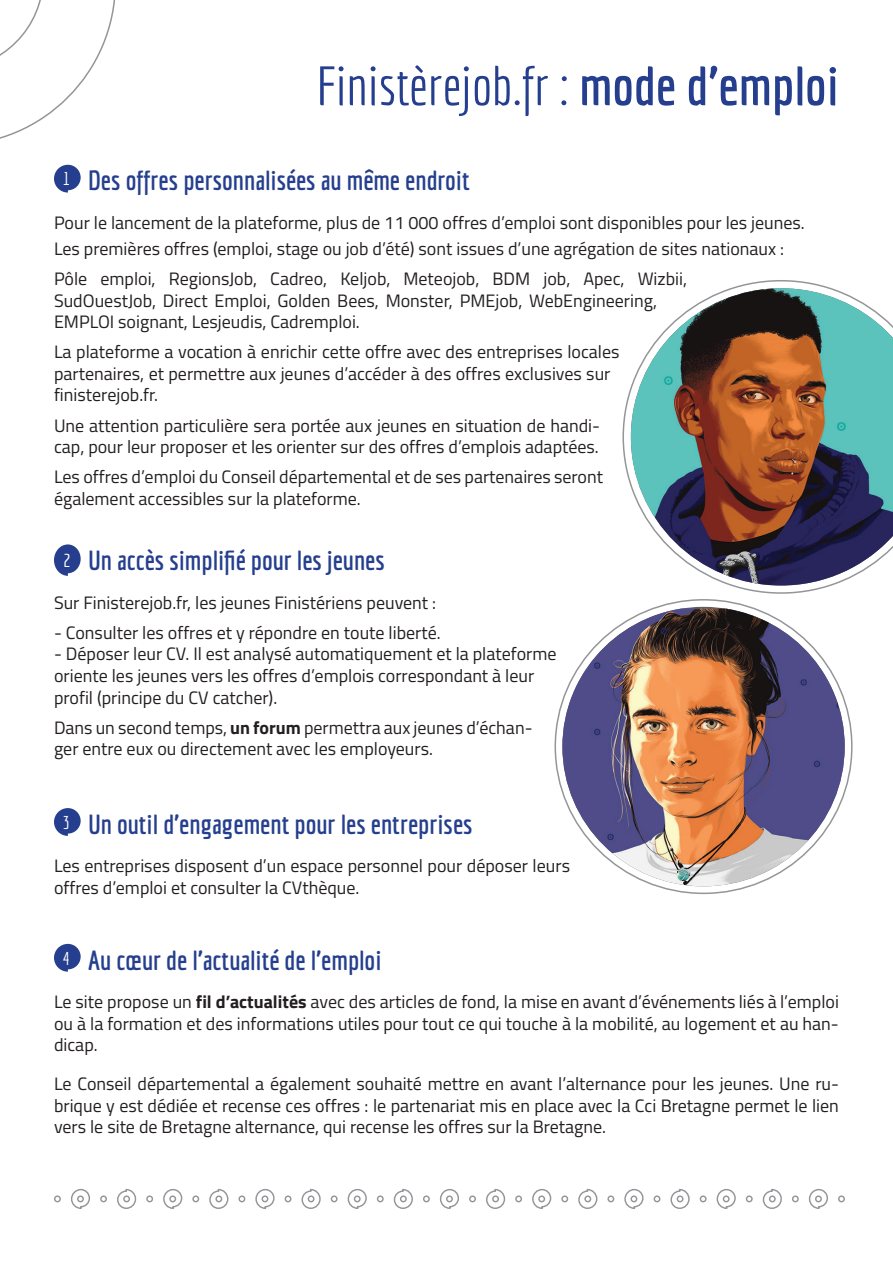
<style>
.page{position:relative;width:893px;height:1263px;background:#fff}
.page>*{position:absolute;margin:0;border:0;box-sizing:border-box;transform-origin:0 0}
.t1{font:54px "Economica";color:#253f8e}
.t2{font:700 27px "Economica";color:#253f8e}
.t3{font:18.15px "Economica";color:#fff}
.t4{font:18px/21.6px "Titillium Web";color:#231f20}
.s1{font-weight:700}
</style>
<div class="page">
<svg style="left:54px;top:165px;width:27px;height:28px"></svg>
<svg style="left:54px;top:544px;width:27px;height:32px"></svg>
<svg style="left:54px;top:1188px;width:791px;height:21px"></svg>
<svg style="left:0;top:0;width:115px;height:139px"></svg>
<img style="left:562px;top:609px;width:283px;height:277px">
<svg style="left:622px;top:280px;width:211px;height:314px"></svg>
<img style="left:631px;top:288px;width:262px;height:297px">
<svg style="left:54px;top:808px;width:27px;height:28px"></svg>
<svg style="left:54px;top:944px;width:27px;height:28px"></svg>
<h1 class="t1" style="left:316px;top:55px;width:524px">Finistèrejob.fr : <span class="s1">mode d’emploi</span></h1>
<h2 class="t2" style="left:88px;top:165px;width:383px">Des offres personnalisées au même endroit</h2>
<p class="t4" style="left:54px;top:209px;width:752px;line-height:25.8px">Pour le lancement de la plateforme, plus de 11 000 offres d’emploi sont disponibles pour les jeunes.<br>Les premières offres (emploi, stage ou job d’été) sont issues d’une agrégation de sites nationaux :</p>
<p class="t4" style="left:54px;top:267px;width:635px">Pôle emploi, RegionsJob, Cadreo, Keljob, Meteojob, BDM job, Apec, Wizbii,<br>SudOuestJob, Direct Emploi, Golden Bees, Monster, PMEjob, WebEngineering,<br>EMPLOI soignant, Lesjeudis, Cadremploi.</p>
<p class="t4" style="left:54px;top:340px;width:567px">La plateforme a vocation à enrichir cette offre avec des entreprises locales partenaires, et permettre aux jeunes d’accéder à des offres exclusives sur finisterejob.fr.</p>
<p class="t4" style="left:54px;top:414px;width:548px">Une attention particulière sera portée aux jeunes en situation de handi&shy;cap, pour leur proposer et les orienter sur des offres d’emplois adaptées.</p>
<p class="t4" style="left:54px;top:465px;width:551px">Les offres d’emploi du Conseil départemental et de ses partenaires seront également accessibles sur la plateforme.</p>
<p class="t3" style="left:63px;top:169px;width:9px">1</p>
<h2 class="t2" style="left:88px;top:545px;width:298px">Un accès simplifié pour les jeunes</h2>
<p class="t4" style="left:54px;top:591px;width:384px">Sur Finisterejob.fr, les jeunes Finistériens peuvent :</p>
<p class="t4" style="left:54px;top:621px;width:388px">- Consulter les offres et y répondre en toute liberté.</p>
<p class="t4" style="left:54px;top:642px;width:504px">- Déposer leur CV. Il est analysé automatiquement et la plateforme oriente les jeunes vers les offres d’emplois correspondant à leur profil (principe du CV catcher).</p>
<p class="t4" style="left:54px;top:716px;width:480px">Dans un second temps, <span class="s1">un forum</span> permettra aux jeunes d’échan&shy;ger entre eux ou directement avec les employeurs.</p>
<p class="t3" style="left:64px;top:550px;width:9px">2</p>
<h2 class="t2" style="left:88px;top:808px;width:386px">Un outil d’engagement pour les entreprises</h2>
<p class="t4" style="left:54px;top:854px;width:518px">Les entreprises disposent d’un espace personnel pour déposer leurs offres d’emploi et consulter la CVthèque.</p>
<p class="t3" style="left:63px;top:812px;width:9px">3</p>
<h2 class="t2" style="left:88px;top:944px;width:295px">Au cœur de l’actualité de l’emploi</h2>
<p class="t4" style="left:54px;top:990px;width:786px;text-align:justify">Le site propose un <span class="s1">fil d’actualités</span> avec des articles de fond, la mise en avant d’événements liés à l’emploi ou à la formation et des informations utiles pour tout ce qui touche à la mobilité, au logement et au han&shy;dicap.</p>
<p class="t4" style="left:54px;top:1072px;width:786px;text-align:justify">Le Conseil départemental a également souhaité mettre en avant l’alternance pour les jeunes. Une ru&shy;brique y est dédiée et recense ces offres : le partenariat mis en place avec la Cci Bretagne permet le lien vers le site de Bretagne alternance, qui recense les offres sur la Bretagne.</p>
<p class="t3" style="left:63px;top:948px;width:9px">4</p>
</div>
